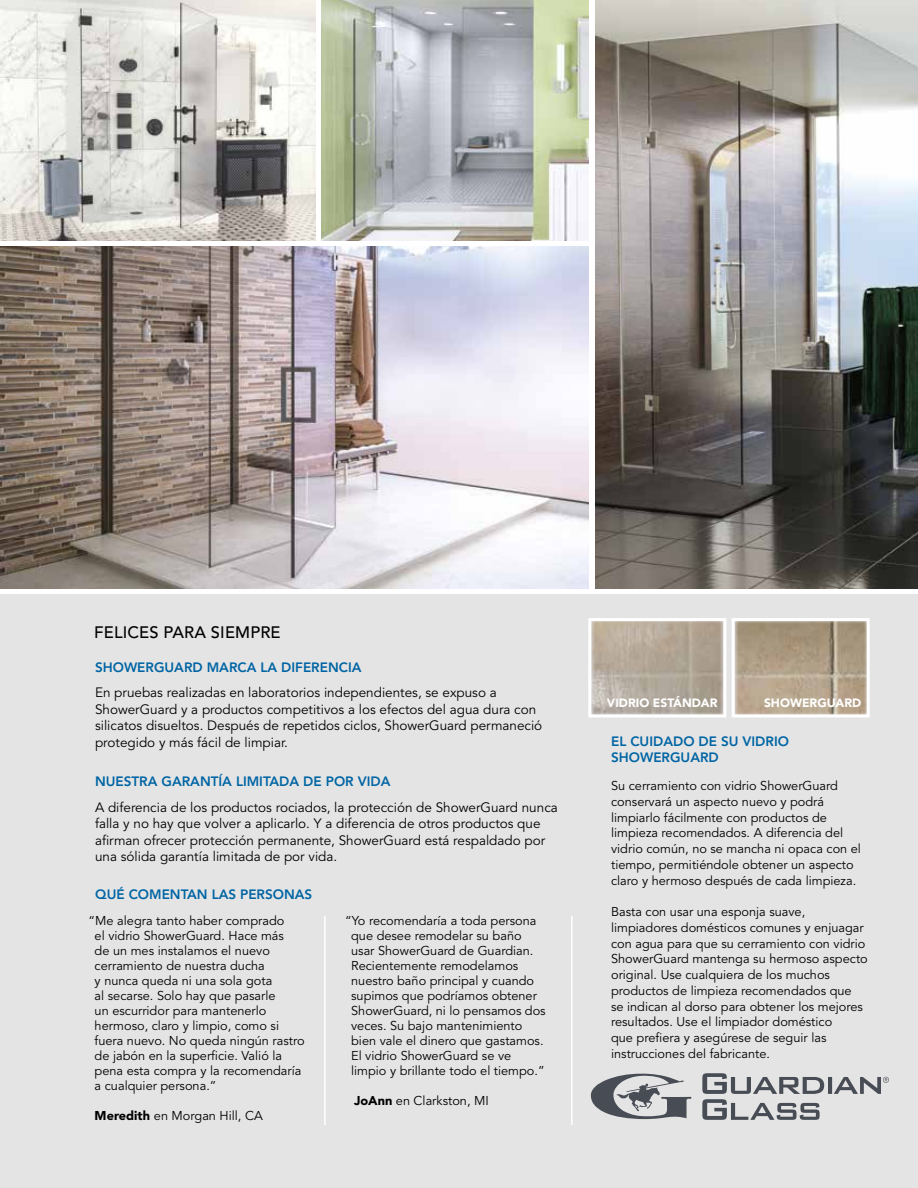
<style>
.page{position:relative;width:918px;height:1188px;background:#fff}
.page>*{position:absolute;margin:0;border:0;box-sizing:border-box;transform-origin:0 0}
.t1{font:500 16.5px "Avenir LT Std";letter-spacing:.01em;color:#000}
.t2{font:13.5px/16.5px "Avenir LT Std";color:#000}
.t3{font:800 13.5px/16.5px "Avenir LT Std";color:#0065a4}
.t4{font:12.75px/15px "Avenir LT Std";color:#000}
.t5{font:900 12px "Avenir LT Std";color:#fff}
.s1{font-weight:900}
</style>
<div class="page">
<div style="left:0;top:595px;width:918px;height:593px;background:#e5e4e4"></div>
<img style="left:595px;top:0;width:323px;height:589px">
<hr style="left:324px;top:916px;width:2px;height:209px;background:#fff">
<hr style="left:571px;top:916px;width:2px;height:209px;background:#fff">
<img style="left:0;top:0;width:315px;height:240px">
<img style="left:322px;top:0;width:267px;height:240px">
<img style="left:0;top:246px;width:589px;height:342px">
<img style="left:592px;top:622px;width:130px;height:91px">
<div style="left:588px;top:618px;width:138px;height:99px;border:3px solid #fff"></div>
<img style="left:736px;top:622px;width:130px;height:91px">
<div style="left:732px;top:618px;width:138px;height:99px;border:3px solid #fff"></div>
<svg style="left:591px;top:1074px;width:100px;height:45px"></svg>
<svg style="left:702px;top:1073px;width:187px;height:47px"></svg>
<p class="t1" style="left:94px;top:623px;width:188px">FELICES PARA SIEMPRE</p>
<p class="t3" style="left:95px;top:659px;width:268px">SHOWERGUARD MARCA LA DIFEREN CIA</p>
<p class="t2" style="left:95px;top:685px;width:449px">En pruebas realizadas en laboratorios independientes, se expuso a ShowerGuard y a productos competitivos a los efectos del agua dura con silicatos disueltos. Después de repetidos ciclos, ShowerGuard permaneció protegido y más fácil de limpiar.</p>
<p class="t3" style="left:95px;top:774px;width:297px">N UESTRA GARANTÍA LIMITADA DE POR VIDA</p>
<p class="t2" style="left:95px;top:799px;width:464px">A diferencia de los productos rociados, la protección de ShowerGuard nunca falla y no hay que volver a aplicarlo. Y a diferencia de otros productos que afirman ofrecer protección permanente, ShowerGuard está respaldado por una sólida garantía limitada de por vida.</p>
<p class="t3" style="left:95px;top:886px;width:219px">QUÉ COMENTAN LAS PERSONAS</p>
<p class="t4" style="left:95px;top:914px;width:211px;text-indent:-6px">“Me alegra tanto haber comprado<br>el vidrio ShowerGuard. Hace más<br>de un mes instalamos el nuevo cerramiento de nuestra ducha<br>y nunca queda ni una sola gota<br>al secarse. Solo hay que pasarle<br>un escurridor para mantenerlo hermoso, claro y limpio, como si fuera nuevo. No queda ningún rastro de jabón en la superficie. Valió la pena esta compra y la recomendaría a cualquier persona.”</p>
<p class="t4" style="left:95px;top:1109px;width:170px"><span class="s1">MEREDITH</span> en Morgan Hill, CA</p>
<p class="t4" style="left:351px;top:914px;width:196px;text-indent:-6px">“Yo recomendaría a toda persona que desee remodelar su baño usar ShowerGuard de Guardian.<br>Recientemente remodelamos nuestro baño principal y cuando supimos que podríamos obtener<br>ShowerGuard, ni lo pensamos dos veces. Su bajo mantenimiento bien vale el dinero que gastamos.<br>El vidrio ShowerGuard se ve limpio y brillante todo el tiempo.”</p>
<p class="t4" style="left:354px;top:1094px;width:136px"><span class="s1">JOANN</span> en Clarkston, MI</p>
<p class="t5" style="left:607px;top:696px;width:16px">VIDRIO</p>
<p class="t5" style="left:653px;top:696px;width:39px">ESTÁNDAR</p>
<p class="t5" style="left:764px;top:696px;width:99px">SHOWERGUARD</p>
<p class="t3" style="left:611px;top:733px;width:179px">EL CUIDADO DE SU VIDRIO<br>SHOWERGUARD</p>
<p class="t4" style="left:611px;top:778px;width:251px;line-height:15.8px">Su cerramiento con vidrio ShowerGuard conservará un aspecto nuevo y podrá limpiarlo fácilmente con productos de limpieza recomendados. A diferencia del vidrio común, no se mancha ni opaca con el tiempo, permitiéndole obtener un aspecto claro y hermoso después de cada limpieza.</p>
<p class="t4" style="left:611px;top:904px;width:258px;line-height:15.8px">Basta con usar una esponja suave, limpiadores domésticos comunes y enjuagar con agua para que su cerramiento con vidrio ShowerGuard mantenga su hermoso aspecto original. Use cualquiera de los muchos productos de limpieza recomendados que<br>se indican al dorso para obtener los mejores resultados. Use el limpiador doméstico<br>que prefiera y asegúrese de seguir las instrucciones del fabricante.</p>
</div>
